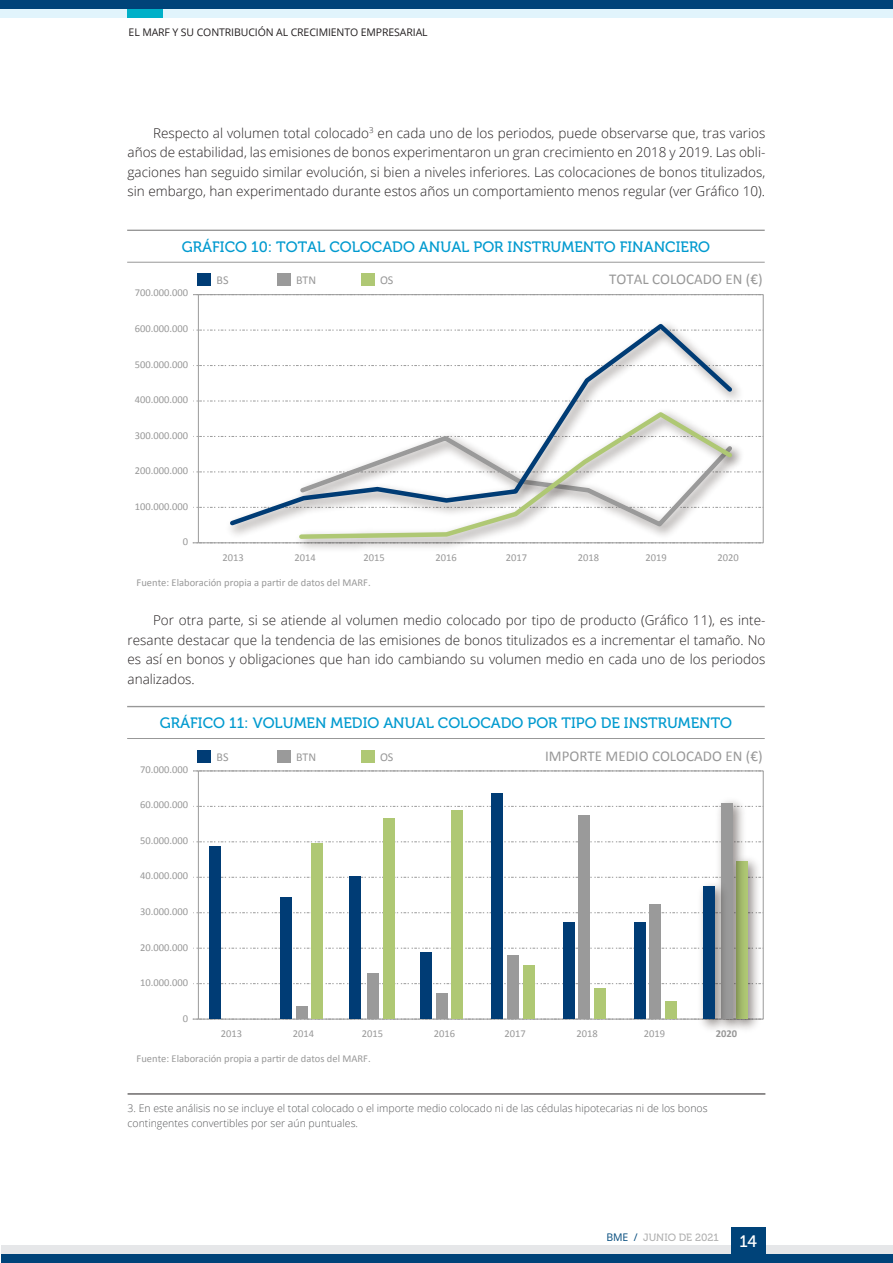
<style>
.page{position:relative;width:893px;height:1263px;background:#fff}
.page>*{position:absolute;margin:0;border:0;box-sizing:border-box;transform-origin:0 0}
.t1{font:16.5px "Museo 500";color:#fff}
.t2{font:15px "Museo 500";color:#009acf}
.t3{font:15px "Calibri";color:#989898}
.Texto_noticia{font:300 13.5px/19.5px "Open Sans";color:#231f20;text-align:justify}
.t4{font:12px "Calibri";color:#989898}
.t5{font:10.5px "Calibri";color:#989898}
.t6{font:300 10.5px/15.5px "Open Sans";color:#57585a}
.t7{font:10.5px "Open Sans";letter-spacing:-.01em;color:#231f20}
.t8{font:10.5px "Museo 500";color:#b2b2b2}
.t9{font:700 10.5px "Calibri";color:#989898}
.s1{font-family:"Open Sans";color:#034b7d}
</style>
<div class="page">
<hr style="left:128px;top:230px;width:637px;height:1px;background:#989898">
<hr style="left:128px;top:262px;width:637px;height:1px;background:#989898">
<hr style="left:198px;top:295px;width:1px;height:248px;background:#9a9a9a">
<hr style="left:763px;top:295px;width:1px;height:248px;background:#9a9a9a">
<svg style="left:193px;top:330px;width:570px;height:1px"></svg>
<svg style="left:193px;top:365px;width:570px;height:1px"></svg>
<svg style="left:193px;top:400px;width:570px;height:1px"></svg>
<hr style="left:193px;top:294px;width:570px;height:1px;background:#9a9a9a">
<hr style="left:193px;top:542px;width:570px;height:1px;background:#9a9a9a">
<div style="left:198px;top:274px;width:13px;height:12px;background:#003c75"></div>
<div style="left:277px;top:274px;width:14px;height:12px;background:#9a9a9a"></div>
<div style="left:361px;top:274px;width:14px;height:12px;background:#afc874"></div>
<svg style="left:193px;top:433px;width:570px;height:97px"></svg>
<img style="left:221px;top:329px;width:529px;height:214px">
<svg style="left:226px;top:323px;width:510px;height:206px"></svg>
<img style="left:290px;top:404px;width:460px;height:145px">
<svg style="left:297px;top:409px;width:439px;height:132px"></svg>
<hr style="left:128px;top:1093px;width:637px;height:1px;background:#231f20">
<hr style="left:128px;top:706px;width:637px;height:1px;background:#989898">
<hr style="left:128px;top:738px;width:637px;height:1px;background:#989898">
<hr style="left:198px;top:771px;width:1px;height:248px;background:#9a9a9a">
<hr style="left:763px;top:771px;width:1px;height:248px;background:#9a9a9a">
<svg style="left:193px;top:806px;width:570px;height:1px"></svg>
<svg style="left:193px;top:841px;width:570px;height:1px"></svg>
<svg style="left:193px;top:877px;width:500px;height:1px"></svg>
<svg style="left:193px;top:912px;width:500px;height:1px"></svg>
<svg style="left:193px;top:948px;width:500px;height:1px"></svg>
<svg style="left:193px;top:983px;width:500px;height:1px"></svg>
<hr style="left:193px;top:770px;width:570px;height:1px;background:#9a9a9a">
<hr style="left:193px;top:1018px;width:570px;height:1px;background:#9a9a9a">
<div style="left:198px;top:750px;width:13px;height:12px;background:#003c75"></div>
<div style="left:277px;top:750px;width:14px;height:12px;background:#9a9a9a"></div>
<div style="left:361px;top:750px;width:14px;height:12px;background:#afc874"></div>
<div style="left:209px;top:846px;width:12px;height:173px;background:#003c75"></div>
<div style="left:281px;top:897px;width:11px;height:122px;background:#003c75"></div>
<div style="left:296px;top:1006px;width:11px;height:13px;background:#9a9a9a"></div>
<div style="left:312px;top:844px;width:11px;height:175px;background:#afc874"></div>
<div style="left:383px;top:818px;width:11px;height:201px;background:#afc874"></div>
<div style="left:452px;top:811px;width:11px;height:208px;background:#afc874"></div>
<div style="left:367px;top:973px;width:11px;height:46px;background:#9a9a9a"></div>
<div style="left:436px;top:993px;width:11px;height:26px;background:#9a9a9a"></div>
<div style="left:507px;top:955px;width:12px;height:64px;background:#9a9a9a"></div>
<div style="left:523px;top:965px;width:11px;height:54px;background:#afc874"></div>
<div style="left:594px;top:988px;width:11px;height:31px;background:#afc874"></div>
<div style="left:665px;top:1001px;width:11px;height:18px;background:#afc874"></div>
<img style="left:750px;top:853px;width:14px;height:176px">
<div style="left:579px;top:816px;width:11px;height:203px;background:#9a9a9a"></div>
<div style="left:650px;top:904px;width:11px;height:115px;background:#9a9a9a"></div>
<img style="left:711px;top:801px;width:39px;height:229px">
<div style="left:721px;top:803px;width:11px;height:216px;background:#9a9a9a"></div>
<div style="left:350px;top:877px;width:11px;height:142px;background:#003c75"></div>
<div style="left:421px;top:953px;width:11px;height:66px;background:#003c75"></div>
<div style="left:563px;top:922px;width:11px;height:97px;background:#003c75"></div>
<div style="left:634px;top:922px;width:11px;height:97px;background:#003c75"></div>
<img style="left:693px;top:877px;width:39px;height:153px">
<div style="left:703px;top:887px;width:11px;height:132px;background:#003c75"></div>
<div style="left:492px;top:793px;width:11px;height:226px;background:#003c75"></div>
<div style="left:0;top:0;width:893px;height:9px;background:#004379"></div>
<div style="left:0;top:9px;width:893px;height:8px;background:#e1f4fc"></div>
<div style="left:128px;top:9px;width:35px;height:8px;background:#00b0c8"></div>
<div style="left:1px;top:1254px;width:892px;height:9px;background:#004379"></div>
<div style="left:1px;top:1245px;width:892px;height:9px;background:#e6e7e9"></div>
<div style="left:731px;top:1228px;width:34px;height:35px;background:#004379"></div>
<p class="t7" style="left:129px;top:25px;width:301px">EL MARF Y SU CONTRIBUCIÓN AL CRECIMIENTO EMPRESARIAL</p>
<p class="Texto_noticia" style="left:128px;top:123px;width:639px;text-indent:26px">Respecto al volumen total colocado<sup>3</sup> en cada uno de los periodos, puede observarse que, tras varios años de estabilidad, las emisiones de bonos experimentaron un gran crecimiento en 2018 y 2019. Las obli&shy;gaciones han seguido similar evolución, si bien a niveles inferiores. Las colocaciones de bonos titulizados, sin embargo, han experimentado durante estos años un comportamiento menos regular (ver Gráfico 10).</p>
<p class="t2" style="left:182px;top:239px;width:530px">GRÁFICO 10: TOTAL COLOCADO ANUAL POR INSTRUMENTO FINANCIERO</p>
<p class="t5" style="left:135px;top:286px;width:55px">700.000.000</p>
<p class="t5" style="left:135px;top:322px;width:55px">600.000.000</p>
<p class="t5" style="left:135px;top:358px;width:55px">500.000.000</p>
<p class="t5" style="left:135px;top:393px;width:55px">400.000.000</p>
<p class="t5" style="left:135px;top:429px;width:55px">300.000.000</p>
<p class="t5" style="left:135px;top:464px;width:55px">200.000.000</p>
<p class="t5" style="left:135px;top:500px;width:55px">100.000.000</p>
<p class="t5" style="left:183px;top:535px;width:7px">0</p>
<p class="t4" style="left:217px;top:273px;width:14px">BS</p>
<p class="t4" style="left:296px;top:273px;width:22px">BTN</p>
<p class="t4" style="left:380px;top:273px;width:15px">OS</p>
<p class="t3" style="left:609px;top:270px;width:155px">TOTAL COLOCADO EN (€)</p>
<p class="t5" style="left:222px;top:551px;width:23px">2013</p>
<p class="t5" style="left:294px;top:551px;width:23px">2014</p>
<p class="t5" style="left:363px;top:551px;width:23px">2015</p>
<p class="t5" style="left:435px;top:551px;width:23px">2016</p>
<p class="t5" style="left:506px;top:551px;width:23px">2017</p>
<p class="t5" style="left:578px;top:551px;width:23px">2018</p>
<p class="t5" style="left:645px;top:551px;width:23px">2019</p>
<p class="t5" style="left:717px;top:551px;width:23px">2020</p>
<p class="t5" style="left:137px;top:576px;width:236px">Fuente: Elaboración propia a partir de datos del MARF.</p>
<p class="Texto_noticia" style="left:128px;top:610px;width:639px;text-indent:26px">Por otra parte, si se atiende al volumen medio colocado por tipo de producto (Gráfico 11), es inte&shy;resante destacar que la tendencia de las emisiones de bonos titulizados es a incrementar el tamaño. No es así en bonos y obligaciones que han ido cambiando su volumen medio en cada uno de los periodos analizados.</p>
<p class="t2" style="left:160px;top:715px;width:574px">GRÁFICO 11: VOLUMEN MEDIO ANUAL COLOCADO POR TIPO DE INSTRUMENTO</p>
<p class="t5" style="left:140px;top:763px;width:49px">70.000.000</p>
<p class="t5" style="left:140px;top:798px;width:49px">60.000.000</p>
<p class="t5" style="left:140px;top:834px;width:49px">50.000.000</p>
<p class="t5" style="left:140px;top:869px;width:49px">40.000.000</p>
<p class="t5" style="left:140px;top:905px;width:49px">30.000.000</p>
<p class="t5" style="left:140px;top:940px;width:49px">20.000.000</p>
<p class="t5" style="left:140px;top:976px;width:49px">10.000.000</p>
<p class="t5" style="left:183px;top:1011px;width:7px">0</p>
<p class="t4" style="left:217px;top:749px;width:14px">BS</p>
<p class="t4" style="left:296px;top:749px;width:22px">BTN</p>
<p class="t4" style="left:380px;top:749px;width:15px">OS</p>
<p class="t3" style="left:545px;top:746px;width:219px">IMPORTE MEDIO COLOCADO EN (€)</p>
<p class="t5" style="left:221px;top:1027px;width:23px">2013</p>
<p class="t5" style="left:293px;top:1027px;width:23px">2014</p>
<p class="t5" style="left:362px;top:1027px;width:23px">2015</p>
<p class="t5" style="left:434px;top:1027px;width:23px">2016</p>
<p class="t5" style="left:504px;top:1027px;width:23px">2017</p>
<p class="t5" style="left:576px;top:1027px;width:23px">2018</p>
<p class="t5" style="left:644px;top:1027px;width:23px">2019</p>
<p class="t9" style="left:716px;top:1027px;width:23px">2020</p>
<p class="t5" style="left:137px;top:1052px;width:236px">Fuente: Elaboración propia a partir de datos del MARF.</p>
<p class="t6" style="left:128px;top:1100px;width:581px">3. En este análisis no se incluye el total colocado o el importe medio colocado ni de las cédulas hipotecarias ni de los bonos contingentes convertibles por ser aún puntuales.</p>
<p class="t8" style="left:606px;top:1231px;width:114px"><span class="s1">BME /</span> JUNIO DE 2021</p>
<p class="t1" style="left:739px;top:1232px;width:19px">14</p>
</div>
